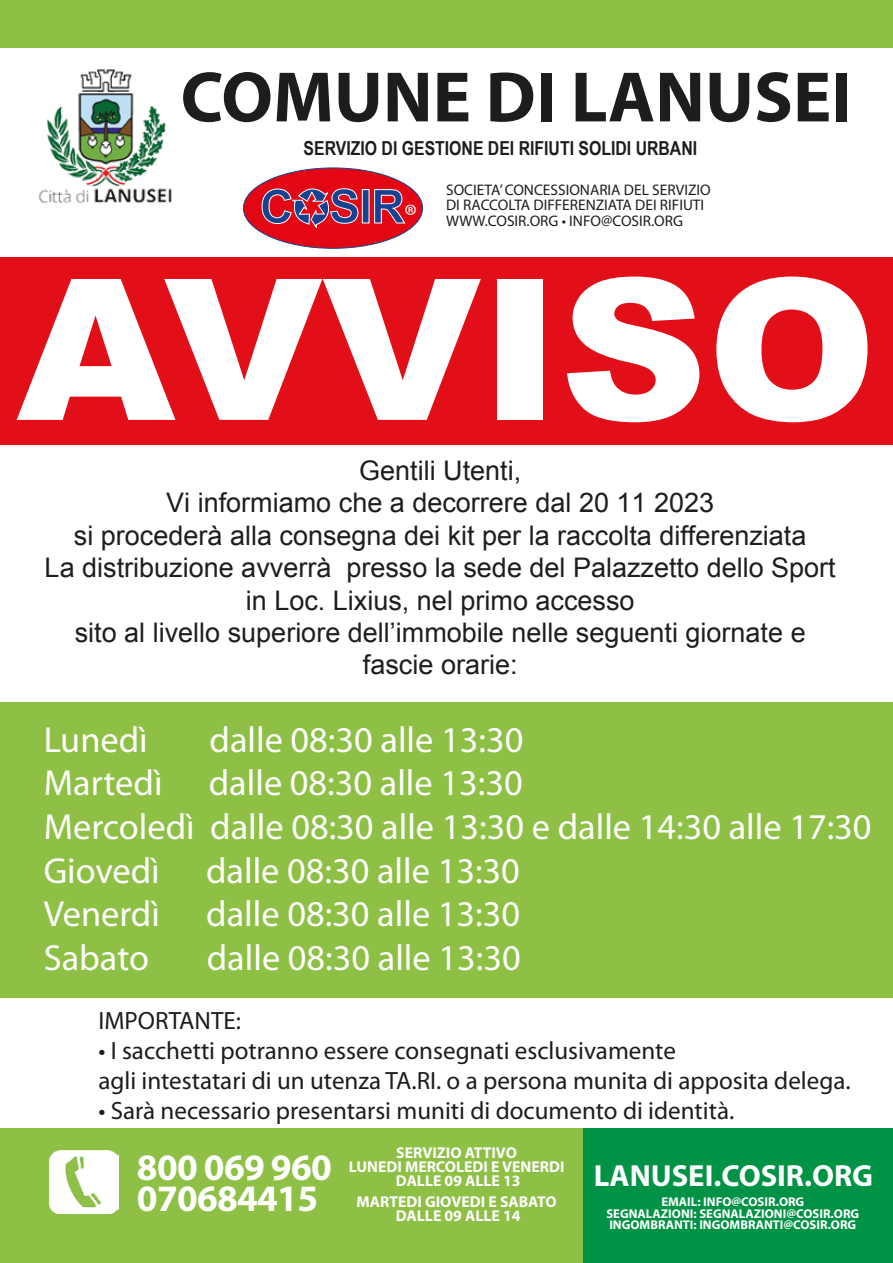
<style>
.page{position:relative;width:893px;height:1263px;background:#fff}
.page>*{position:absolute;margin:0;border:0;box-sizing:border-box;transform-origin:0 0}
.t1{font:900 196.8px "Arial";color:#fff;scale:1.04 1}
.t2{font:700 72px "Myriad Pro";color:#1d1d1b}
.t3{font:700 37.35px/31px "Myriad Pro";letter-spacing:-.02em;color:#fff}
.t4{font:36.3px/43.7px "Myriad Pro";color:#fff}
.t5{font:700 30.6px "Myriad Pro";color:#fff}
.t6{font:27px/32.4px "Arial";color:#1e1e1c;text-align:center}
.t7{font:25.05px/30px "Myriad Pro";color:#1d1d1b}
.t8{font:700 19.35px "Arial Narrow";color:#1d1d1b}
.t9{font:700 15.75px/14.1px "Myriad Pro";color:#fff;text-align:center}
.t10{font:15.3px "Myriad Pro";color:#1d1d1b}
.t11{font:700 12.75px/11.4px "Myriad Pro";color:#fff;text-align:center}
.s1{font-size:31.35px;color:#fff}
</style>
<div class="page">
<div style="left:0;top:0;width:893px;height:47px;background:#8dc044"></div>
<div style="left:243px;top:168px;width:180px;height:80px;background:#e30613;border-radius:50%"></div>
<div style="left:362px;top:189px;width:7px;height:34px;border:1px solid #fff"></div>
<svg style="left:262px;top:188px;width:96px;height:40px"></svg>
<svg style="left:374px;top:189px;width:31px;height:34px"></svg>
<div style="left:0;top:1128px;width:585px;height:135px;background:#8dc044"></div>
<div style="left:0;top:702px;width:893px;height:296px;background:#8dc044"></div>
<div style="left:584px;top:1128px;width:309px;height:135px;background:#009245"></div>
<img style="left:50px;top:1151px;width:68px;height:63px">
<img style="left:38px;top:69px;width:134px;height:135px">
<div style="left:0;top:257px;width:893px;height:188px;background:#e20e18"></div>
<h2 class="t2" style="left:181px;top:50px;width:673px">COMUNE DI LANUSEI</h2>
<p class="t8" style="left:304px;top:133px;width:395px">SERVIZIO DI GESTIONE DEI RIFIUTI SOLIDI URBANI</p>
<p class="t10" style="left:446px;top:181px;width:266px">SOCIETA’ CONCESSIONARIA DEL SERVIZIO</p>
<p class="t10" style="left:446px;top:196px;width:260px">DI RACCOLTA DIFFERENZIATA DEI RIFIUTI</p>
<p class="t10" style="left:260px;top:211px;width:425px"><sup>C</sup> <sup>SIR</sup><span class="s1">®</span> WWW.COSIR.ORG • INFO@COSIR.ORG</p>
<h1 class="t1" style="left:16px;top:207px;width:829px">AVVISO</h1>
<p class="t6" style="left:45px;top:455px;width:793px">Gentili Utenti,<br>Vi informiamo che a decorrere dal 20 11 2023<br>si procederà alla consegna dei kit per la raccolta differenziata<br>La distribuzione avverrà presso la sede del Palazzetto dello Sport in Loc. Lixius, nel primo accesso<br>sito al livello superiore dell’immobile nelle seguenti giornate e fascie orarie:</p>
<h3 class="t4" style="left:44px;top:717px;width:106px">Lunedì</h3>
<h3 class="t4" style="left:209px;top:717px;width:315px">dalle 08:30 alle 13:30</h3>
<h3 class="t4" style="left:44px;top:761px;width:120px">Martedì</h3>
<h3 class="t4" style="left:44px;top:761px;width:829px;text-indent:165px">dalle 08:30 alle 13:30<br>Mercoledì dalle 08:30 alle 13:30 e dalle 14:30 alle 17:30<br>Giovedì</h3>
<h3 class="t4" style="left:206px;top:848px;width:315px">dalle 08:30 alle 13:30</h3>
<h3 class="t4" style="left:44px;top:892px;width:118px">Venerdì</h3>
<h3 class="t4" style="left:206px;top:892px;width:315px">dalle 08:30 alle 13:30</h3>
<h3 class="t4" style="left:44px;top:935px;width:107px">Sabato</h3>
<h3 class="t4" style="left:207px;top:935px;width:315px">dalle 08:30 alle 13:30</h3>
<p class="t7" style="left:98px;top:1005px;width:144px">IMPORTANTE:</p>
<p class="t7" style="left:98px;top:1035px;width:754px">• I sacchetti potranno essere consegnati esclusivamente<br>agli intestatari di un utenza TA.RI. o a persona munita di apposita delega.</p>
<p class="t7" style="left:98px;top:1095px;width:637px">• Sarà necessario presentarsi muniti di documento di identità.</p>
<h3 class="t3" style="left:137px;top:1151px;width:196px">800 069 960<br>070684415</h3>
<p class="t9" style="left:349px;top:1145px;width:217px">SERVIZIO ATTIVO<br>LUNEDI MERCOLEDI E VENERDI<br>DALLE 09 ALLE 13</p>
<p class="t9" style="left:357px;top:1194px;width:202px">MARTEDI GIOVEDI E SABATO<br>DALLE 09 ALLE 14</p>
<p class="t5" style="left:594px;top:1155px;width:281px">LANUSEI.COSIR.ORG</p>
<p class="t11" style="left:606px;top:1196px;width:254px">EMAIL: INFO@COSIR.ORG<br>SEGNALAZIONI: SEGNALAZIONI@COSIR.ORG<br>INGOMBRANTI: INGOMBRANTI@COSIR.ORG</p>
</div>
